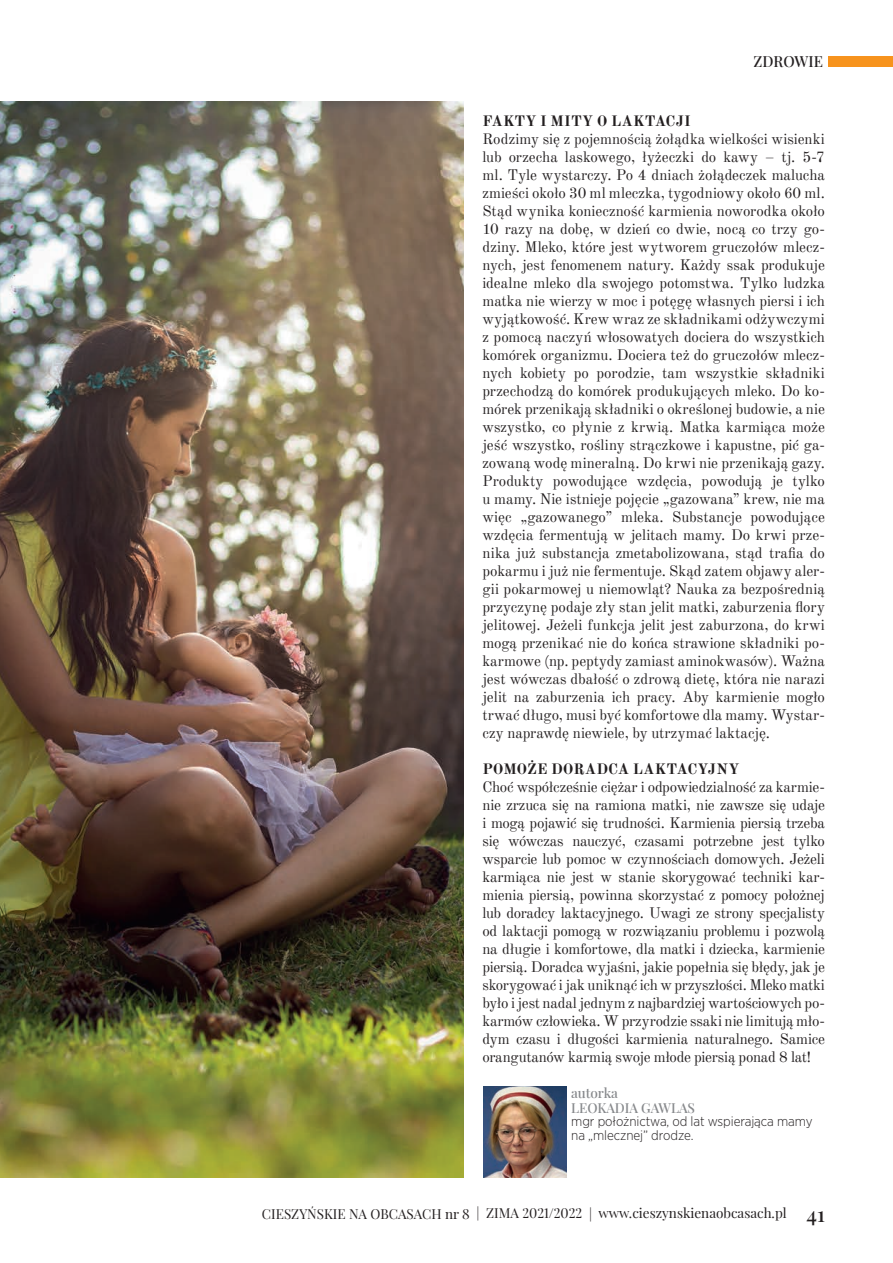
<style>
.page{position:relative;width:893px;height:1263px;background:#fff}
.page>*{position:absolute;margin:0;border:0;box-sizing:border-box;transform-origin:0 0}
.t1{font:15px/18px "Old Standard TT";letter-spacing:-.01em;color:#231f20;text-align:justify}
.t2{font:700 15px "Old Standard TT";letter-spacing:.005em;color:#231f20}
.t3{font:500 15px "Playfair Display";color:#231f20}
.t4{font:13.5px "Playfair Display";color:#231f20}
.t5{font:300 13.5px/13.5px "Gotham Narrow";letter-spacing:-.005em;color:#231f20}
.t6{font:500 13.5px/15px "Playfair Display";letter-spacing:-.005em;color:#87898c}
.s1{font-weight:400;font-style:italic;color:#fff}
.s2{font-weight:500;font-size:21px}
</style>
<div class="page">
<div style="left:828px;top:56px;width:65px;height:11px;background:#f7931d"></div>
<img style="left:0;top:102px;width:463px;height:1076px">
<img style="left:483px;top:1086px;width:83px;height:91px">
<p class="t3" style="left:724px;top:50px;width:101px"><span class="s1">Eko</span> ZDROWIE</p>
<p class="t2" style="left:482px;top:109px;width:210px">FAKTY I MITY O LAKTACJI</p>
<p class="t1" style="left:482px;top:129px;width:344px">Rodzimy się z pojemnością żołądka wielkości wisienki lub orzecha laskowego, łyżeczki do kawy – tj. 5-7 ml. Tyle wystarczy. Po 4 dniach żołądeczek malucha zmieści około 30 ml mleczka, tygodniowy około 60 ml.<br>Stąd wynika konieczność karmienia noworodka około 10 razy na dobę, w dzień co dwie, nocą co trzy go&shy;dziny. Mleko, które jest wytworem gruczołów mlecz&shy;nych, jest fenomenem natury. Każdy ssak produkuje idealne mleko dla swojego potomstwa. Tylko ludzka matka nie wierzy w moc i potęgę własnych piersi i ich wyjątkowość. Krew wraz ze składnikami odżywczymi z pomocą naczyń włosowatych dociera do wszystkich komórek organizmu. Dociera też do gruczołów mlecz&shy;nych kobiety po porodzie, tam wszystkie składniki przechodzą do komórek produkujących mleko. Do ko&shy;mórek przenikają składniki o określonej budowie, a nie wszystko, co płynie z krwią. Matka karmiąca może jeść wszystko, rośliny strączkowe i kapustne, pić ga&shy;zowaną wodę mineralną. Do krwi nie przenikają gazy.<br>Produkty powodujące wzdęcia, powodują je tylko u mamy. Nie istnieje pojęcie „gazowana” krew, nie ma więc „gazowanego” mleka. Substancje powodujące wzdęcia fermentują w jelitach mamy. Do krwi prze&shy;nika już substancja zmetabolizowana, stąd trafia do pokarmu i już nie fermentuje. Skąd zatem objawy aler&shy;gii pokarmowej u niemowląt? Nauka za bezpośrednią przyczynę podaje zły stan jelit matki, zaburzenia flory jelitowej. Jeżeli funkcja jelit jest zaburzona, do krwi mogą przenikać nie do końca strawione składniki po&shy;karmowe (np. peptydy zamiast aminokwasów). Ważna jest wówczas dbałość o zdrową dietę, która nie narazi jelit na zaburzenia ich pracy. Aby karmienie mogło trwać długo, musi być komfortowe dla mamy. Wystar&shy;czy naprawdę niewiele, by utrzymać laktację.</p>
<p class="t2" style="left:482px;top:757px;width:258px">POMOŻE DORADCA LAKTACYJNY</p>
<p class="t1" style="left:482px;top:777px;width:344px">Choć współcześnie ciężar i odpowiedzialność za karmie&shy;nie zrzuca się na ramiona matki, nie zawsze się udaje i mogą pojawić się trudności. Karmienia piersią trzeba się wówczas nauczyć, czasami potrzebne jest tylko wsparcie lub pomoc w czynnościach domowych. Jeżeli karmiąca nie jest w stanie skorygować techniki kar&shy;mienia piersią, powinna skorzystać z pomocy położnej lub doradcy laktacyjnego. Uwagi ze strony specjalisty od laktacji pomogą w rozwiązaniu problemu i pozwolą na długie i komfortowe, dla matki i dziecka, karmienie piersią. Doradca wyjaśni, jakie popełnia się błędy, jak je skorygować i jak uniknąć ich w przyszłości. Mleko matki było i jest nadal jednym z najbardziej wartościowych po&shy;karmów człowieka. W przyrodzie ssaki nie limitują mło&shy;dym czasu i długości karmienia naturalnego. Samice orangutanów karmią swoje młode piersią ponad 8 lat!</p>
<p class="t6" style="left:571px;top:1084px;width:125px">autorka<br>LEOKADIA GAWLAS</p>
<p class="t5" style="left:571px;top:1115px;width:243px">mgr położnictwa, od lat wspierająca mamy na „mlecznej” drodze.</p>
<p class="t4" style="left:262px;top:1203px;width:564px">CIESZYŃSKIE NA OBCASACH nr 8 | ZIMA 2021/2022 | www.cieszynskienaobcasach.pl <span class="s2">41</span></p>
</div>
